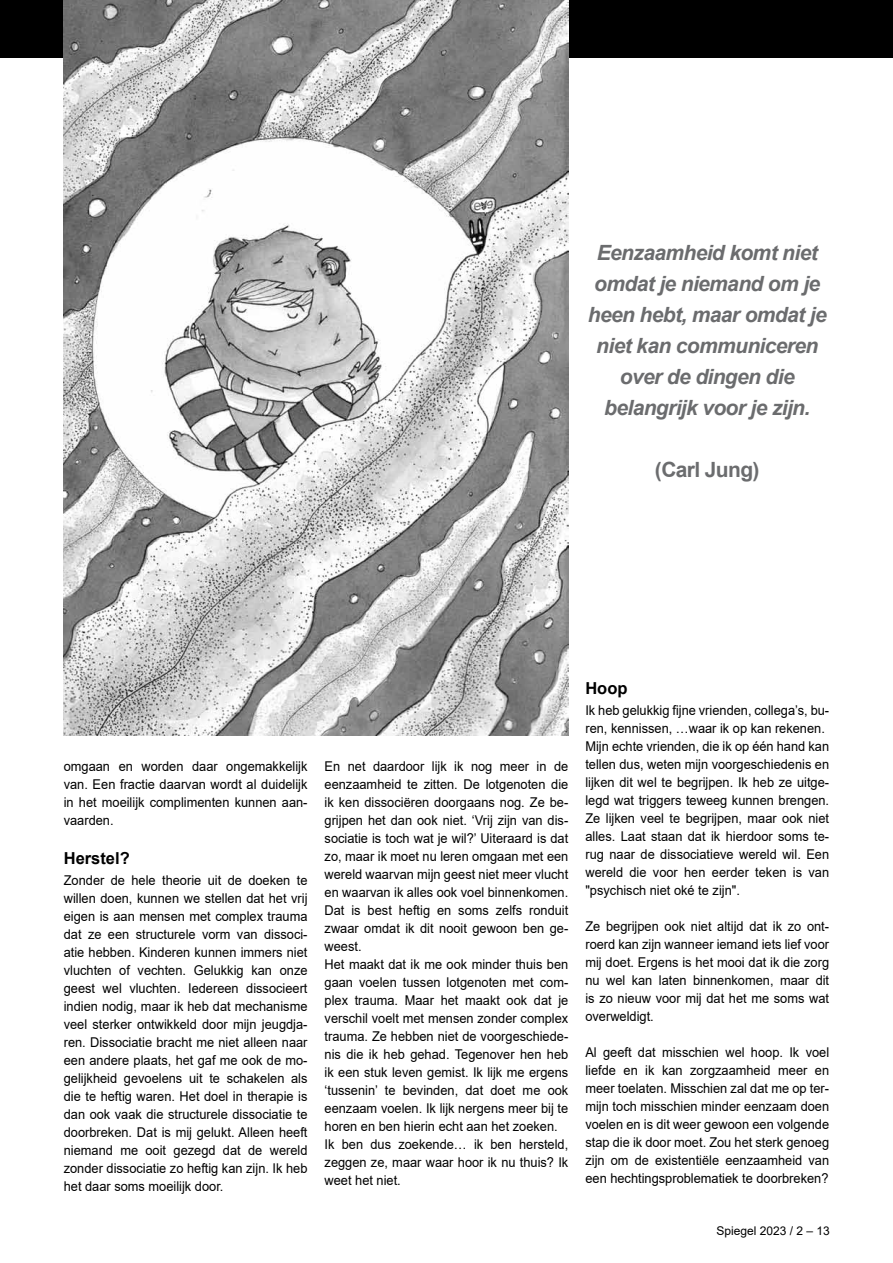
<style>
.page{position:relative;width:893px;height:1263px;background:#fff}
.page>*{position:absolute;margin:0;border:0;box-sizing:border-box;transform-origin:0 0}
.t1{font:italic 700 21px/30.9px "Arial";letter-spacing:-.03em;color:#6b6c6e;text-align:center}
.t2{font:700 21px "Arial";letter-spacing:-.03em;color:#6b6c6e}
.t3{font:700 16.5px "Arial";color:#000}
.t4{font:13.5px/18px "Arial";color:#000;text-align:justify;scale:.95 1}
.t5{font:12px "Arial";color:#000}
</style>
<div class="page">
<div style="left:0;top:0;width:893px;height:57px;background:#000"></div>
<img style="left:64px;top:0;width:504px;height:736px">
<h1 class="t1" style="left:588px;top:238px;width:240px">Eenzaamheid komt niet omdat je niemand om je heen hebt, maar omdat je niet kan communiceren over de dingen die belangrijk voor je zijn.</h1>
<h1 class="t2" style="left:655px;top:455px;width:106px">(Carl Jung)</h1>
<p class="t4" style="left:64px;top:757px;width:258px">omgaan en worden daar ongemakkelijk van. Een fractie daarvan wordt al duidelijk in het moeilijk complimenten kunnen aan&shy;vaarden.</p>
<p class="t3" style="left:64px;top:847px;width:68px">Herstel?</p>
<p class="t4" style="left:64px;top:871px;width:258px">Zonder de hele theorie uit de doeken te willen doen, kunnen we stellen dat het vrij eigen is aan mensen met complex trauma dat ze een structurele vorm van dissoci&shy;atie hebben. Kinderen kunnen immers niet vluchten of vechten. Gelukkig kan onze geest wel vluchten. Iedereen dissocieert indien nodig, maar ik heb dat mechanisme veel sterker ontwikkeld door mijn jeugdja&shy;ren. Dissociatie bracht me niet alleen naar een andere plaats, het gaf me ook de mo&shy;gelijkheid gevoelens uit te schakelen als die te heftig waren. Het doel in therapie is dan ook vaak die structurele dissociatie te doorbreken. Dat is mij gelukt. Alleen heeft niemand me ooit gezegd dat de wereld zonder dissociatie zo heftig kan zijn. Ik heb het daar soms moeilijk door.</p>
<p class="t4" style="left:325px;top:757px;width:258px;text-align:left">En net daardoor lijk ik nog meer in de eenzaamheid te zitten. De lotgenoten die ik ken dissociëren doorgaans nog. Ze be&shy;grijpen het dan ook niet. ‘Vrij zijn van dis&shy;sociatie is toch wat je wil?’ Uiteraard is dat zo, maar ik moet nu leren omgaan met een wereld waarvan mijn geest niet meer vlucht en waarvan ik alles ook voel binnenkomen.<br>Dat is best heftig en soms zelfs ronduit zwaar omdat ik dit nooit gewoon ben ge&shy;weest.<br>Het maakt dat ik me ook minder thuis ben gaan voelen tussen lotgenoten met com&shy;plex trauma. Maar het maakt ook dat je verschil voelt met mensen zonder complex trauma. Ze hebben niet de voorgeschiede&shy;nis die ik heb gehad. Tegenover hen heb ik een stuk leven gemist. Ik lijk me ergens ‘tussenin’ te bevinden, dat doet me ook eenzaam voelen. Ik lijk nergens meer bij te horen en ben hierin echt aan het zoeken.<br>Ik ben dus zoekende… ik ben hersteld, zeggen ze, maar waar hoor ik nu thuis? Ik weet het niet.</p>
<p class="t3" style="left:585px;top:676px;width:44px">Hoop</p>
<p class="t4" style="left:585px;top:701px;width:258px;text-align:left">Ik heb gelukkig fijne vrienden, collega’s, bu&shy;ren, kennissen, …waar ik op kan rekenen.<br>Mijn echte vrienden, die ik op één hand kan tellen dus, weten mijn voorgeschiedenis en lijken dit wel te begrijpen. Ik heb ze uitge&shy;legd wat triggers teweeg kunnen brengen.<br>Ze lijken veel te begrijpen, maar ook niet alles. Laat staan dat ik hierdoor soms te&shy;rug naar de dissociatieve wereld wil. Een wereld die voor hen eerder teken is van "psychisch niet oké te zijn".</p>
<p class="t4" style="left:585px;top:917px;width:258px">Ze begrijpen ook niet altijd dat ik zo ont&shy;roerd kan zijn wanneer iemand iets lief voor mij doet. Ergens is het mooi dat ik die zorg nu wel kan laten binnenkomen, maar dit is zo nieuw voor mij dat het me soms wat overweldigt.</p>
<p class="t4" style="left:585px;top:1043px;width:258px">Al geeft dat misschien wel hoop. Ik voel liefde en ik kan zorgzaamheid meer en meer toelaten. Misschien zal dat me op ter&shy;mijn toch misschien minder eenzaam doen voelen en is dit weer gewoon een volgende stap die ik door moet. Zou het sterk genoeg zijn om de existentiële eenzaamheid van een hechtingsproblematiek te doorbreken?</p>
<p class="t5" style="left:716px;top:1223px;width:115px">Spiegel 2023 / 2 – 13</p>
</div>
